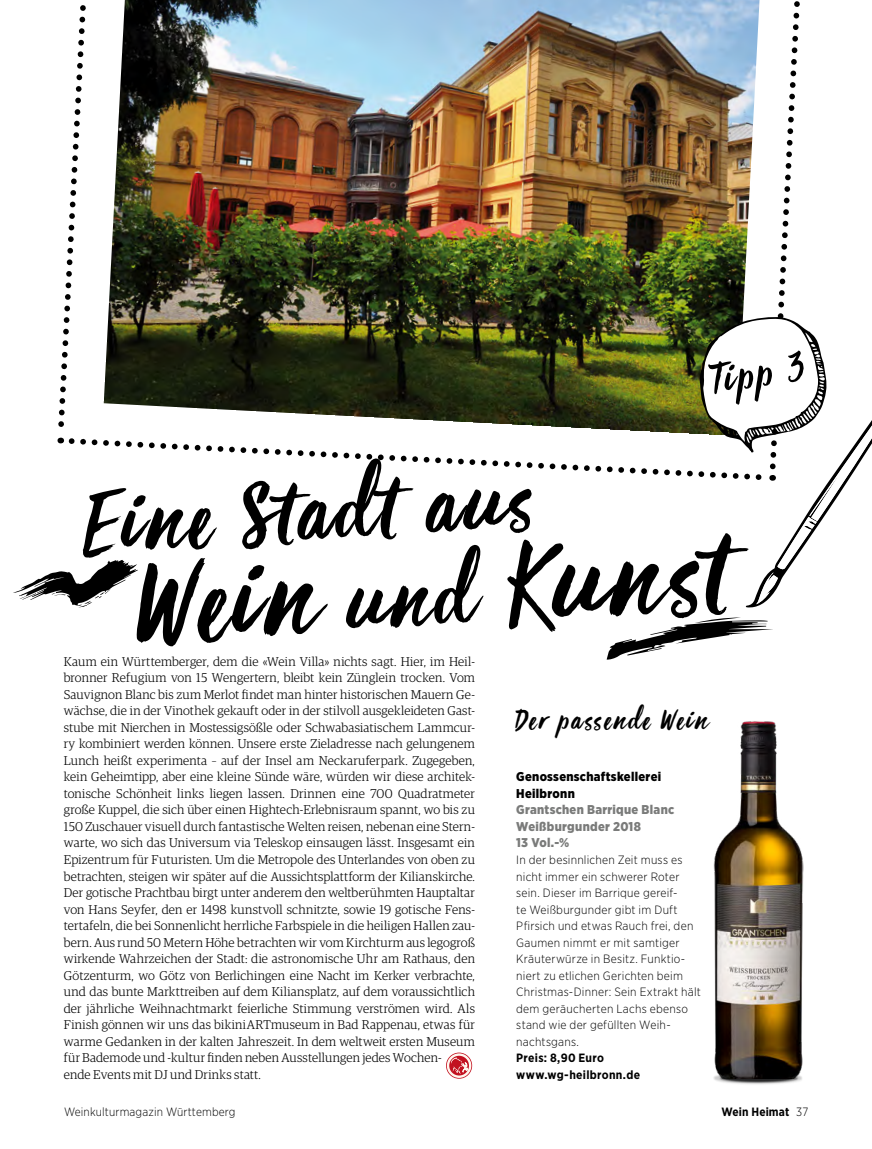
<style>
.page{position:relative;width:872px;height:1149px;background:#fff}
.page>*{position:absolute;margin:0;border:0;box-sizing:border-box;transform-origin:0 0}
.t1{font:129px "Viva Beautiful B";color:#000}
.t2{font:99px "Viva Beautiful B";color:#000}
.t3{font:48px "Viva Beautiful B";color:#000}
.t4{font:31.5px "Viva Beautiful B";letter-spacing:.08em;color:#000}
.t5{font:300 12.75px/16.5px "Guardian Egyp";letter-spacing:.015em;color:#000}
.t6{font:900 12.75px/16.5px "Gotham Narrow";letter-spacing:.025em;color:#7a7b7a}
.t7{font:900 12.75px/16.5px "Gotham Narrow";letter-spacing:.025em;color:#000}
.t8{font:300 12px/16.5px "Gotham Narrow";letter-spacing:.015em;color:#000}
.t9{font:700 12px/16.5px "Gotham Narrow";letter-spacing:.02em;color:#000}
.s1{font-size:99px}
.s2{font-weight:300}
</style>
<div class="page">
<svg style="left:446px;top:1052px;width:26px;height:26px"></svg>
<div style="left:447px;top:1052px;width:24px;height:25px;border:2px solid #fff7ef;border-radius:50%"></div>
<svg style="left:451px;top:1057px;width:16px;height:16px"></svg>
<img style="left:713px;top:1077px;width:89px;height:7px">
<img style="left:714px;top:721px;width:89px;height:357px">
<svg style="left:606px;top:617px;width:167px;height:42px"></svg>
<img style="left:13px;top:0;width:859px;height:607px">
<h3 class="t3" style="left:706px;top:348px;width:97px;rotate:-9deg">Tipp 3</h3>
<h2 class="t2" style="left:81px;top:456px;width:449px;rotate:-3deg">Eine Stadt aus</h2>
<h1 class="t1" style="left:133px;top:517px;width:591px;rotate:-3deg">Wein <span class="s1">und</span> Kunst</h1>
<p class="t5" style="left:64px;top:652px;width:413px">Kaum ein Württemberger, dem die «Wein Villa» nichts sagt. Hier, im Heil&shy;bronner Refugium von 15 Wengertern, bleibt kein Zünglein trocken. Vom Sauvignon Blanc bis zum Merlot findet man hinter historischen Mauern Ge&shy;wächse, die in der Vinothek gekauft oder in der stilvoll ausgekleideten Gast&shy;stube mit Nierchen in Mostessigsößle oder Schwabasiatischem Lammcur&shy;ry kombiniert werden können. Unsere erste Zieladresse nach gelungenem Lunch heißt experimenta – auf der Insel am Neckaruferpark. Zugegeben, kein Geheimtipp, aber eine kleine Sünde wäre, würden wir diese architek&shy;tonische Schönheit links liegen lassen. Drinnen eine 700 Quadratmeter große Kuppel, die sich über einen Hightech-Erlebnisraum spannt, wo bis zu 150 Zuschauer visuell durch fantastische Welten reisen, nebenan eine Stern&shy;warte, wo sich das Universum via Teleskop einsaugen lässt. Insgesamt ein Epizentrum für Futuristen. Um die Metropole des Unterlandes von oben zu betrachten, steigen wir später auf die Aussichtsplattform der Kilianskirche.<br>Der gotische Prachtbau birgt unter anderem den weltberühmten Hauptaltar von Hans Seyfer, den er 1498 kunstvoll schnitzte, sowie 19 gotische Fens&shy;tertafeln, die bei Sonnenlicht herrliche Farbspiele in die heiligen Hallen zau&shy;bern. Aus rund 50 Metern Höhe betrachten wir vom Kirchturm aus legogroß wirkende Wahrzeichen der Stadt: die astronomische Uhr am Rathaus, den Götzenturm, wo Götz von Berlichingen eine Nacht im Kerker verbrachte, und das bunte Markttreiben auf dem Kiliansplatz, auf dem voraussichtlich der jährliche Weihnachtmarkt feierliche Stimmung verströmen wird. Als Finish gönnen wir uns das bikiniARTmuseum in Bad Rappenau, etwas für warme Gedanken in der kalten Jahreszeit. In dem weltweit ersten Museum für Bademode und -kultur finden neben Ausstellungen jedes Wochen-<br>ende Events mit DJ und Drinks statt.</p>
<h3 class="t4" style="left:516px;top:698px;width:193px">Der passende Wein</h3>
<p class="t7" style="left:516px;top:768px;width:146px">Genossenschaftskellerei<br>Heilbronn</p>
<p class="t6" style="left:516px;top:801px;width:160px">Grantschen Barrique Blanc<br>Weißburgunder 2018<br>13 Vol.-%</p>
<p class="t8" style="left:516px;top:851px;width:186px">In der besinnlichen Zeit muss es nicht immer ein schwerer Roter sein. Dieser im Barrique gereif-<br>te Weißburgunder gibt im Duft<br>Pfirsich und etwas Rauch frei, den<br>Gaumen nimmt er mit samtiger<br>Kräuterwürze in Besitz. Funktio&shy;niert zu etlichen Gerichten beim<br>Christmas-Dinner: Sein Extrakt hält dem geräucherten Lachs ebenso stand wie der gefüllten Weih&shy;nachtsgans.</p>
<p class="t9" style="left:516px;top:1049px;width:125px">Preis: 8,90 Euro www.wg-heilbronn.de</p>
<p class="t8" style="left:64px;top:1102px;width:173px">Weinkulturmagazin Württemberg</p>
<p class="t9" style="left:721px;top:1103px;width:88px">Wein Heimat <span class="s2">37</span></p>
</div>
